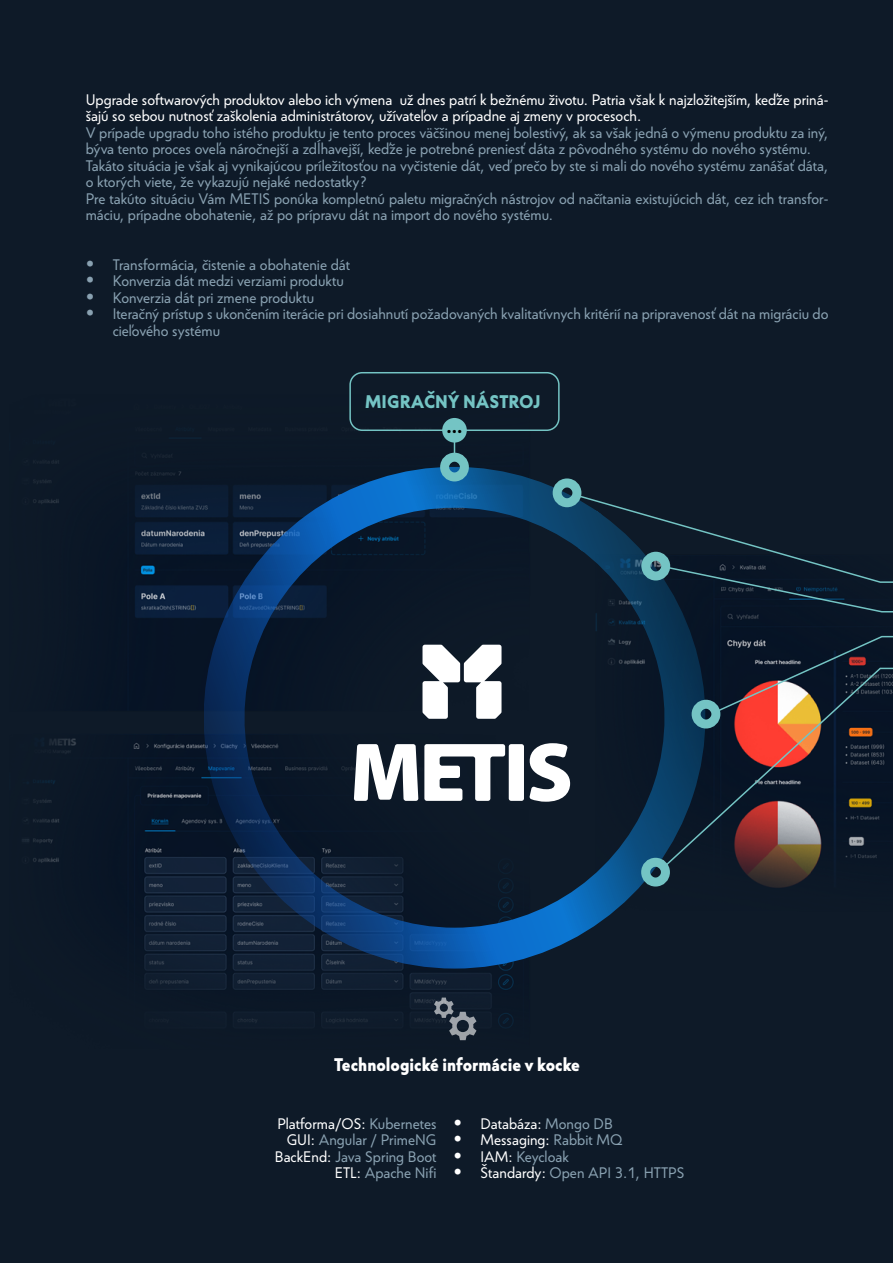
<style>
.page{position:relative;width:893px;height:1263px;background:#0e1a28}
.page>*{position:absolute;margin:0;border:0;box-sizing:border-box;transform-origin:0 0}
.t1{font:700 18px "Corsica SX";color:#fff}
.t2{font:700 18px "Corsica SX";color:#74c4c4}
.t3{font:700 18px "Corsica SX";color:#000}
.t4{font:15px/16.5px "Corsica SX";color:#89a1b1}
.t5{font:15px/16.5px "Corsica SX";color:#fff}
.s1{font-size:18px}
.s2{color:#fff}
.s3{color:#89a1b1}
.s4{font-size:18px;color:#fff}
</style>
<div class="page">
<img style="left:22px;top:418px;width:792px;height:623px">
<svg style="left:204px;top:467px;width:501px;height:501px"></svg>
<svg style="left:422px;top:645px;width:79px;height:74px"></svg>
<svg style="left:354px;top:744px;width:64px;height:57px"></svg>
<svg style="left:424px;top:744px;width:81px;height:57px"></svg>
<div style="left:509px;top:744px;width:15px;height:57px;background:#fff;border-radius:2px"></div>
<svg style="left:529px;top:743px;width:41px;height:59px"></svg>
<div style="left:349px;top:372px;width:211px;height:59px;border:2px solid #74c4c4;border-radius:12px"></div>
<div style="left:442px;top:418px;width:25px;height:25px;background:#74c4c4;border-radius:50%"></div>
<div style="left:553px;top:478px;width:28px;height:29px;border:9px solid #74c4c4;border-radius:50%"></div>
<div style="left:641px;top:858px;width:29px;height:28px;border:9px solid #74c4c4;border-radius:50%"></div>
<div style="left:440px;top:453px;width:29px;height:28px;border:9px solid #74c4c4;border-radius:50%"></div>
<svg style="left:454px;top:443px;width:1px;height:14px"></svg>
<svg style="left:434px;top:997px;width:42px;height:43px"></svg>
<svg style="left:663px;top:667px;width:222px;height:201px"></svg>
<svg style="left:577px;top:494px;width:316px;height:119px"></svg>
<svg style="left:713px;top:635px;width:180px;height:79px"></svg>
<p class="t5" style="left:86px;top:91px;width:744px">Upgrade softwarových produktov alebo ich výmena už dnes patrí k bežnému životu. Patria však k najzložitejším, keďže priná&shy;šajú so sebou nutnosť zaškolenia administrátorov, užívateľov a prípadne aj zmeny v procesoch.</p>
<p class="t4" style="left:86px;top:124px;width:744px">V prípade upgradu toho istého produktu je tento proces väčšinou menej bolestivý, ak sa však jedná o výmenu produktu za iný, býva tento proces oveľa náročnejší a zdĺhavejší, keďže je potrebné preniesť dáta z pôvodného systému do nového systému.<br>Takáto situácia je však aj vynikajúcou príležitosťou na vyčistenie dát, veď prečo by ste si mali do nového systému zanášať dáta, o ktorých viete, že vykazujú nejaké nedostatky?<br>Pre takúto situáciu Vám METIS ponúka kompletnú paletu migračných nástrojov od načítania existujúcich dát, cez ich transfor&shy;máciu, prípadne obohatenie, až po prípravu dát na import do nového systému.</p>
<p class="t4" style="left:86px;top:256px;width:266px"><span class="s1">•</span> Transformácia, čistenie a obohatenie dát</p>
<p class="t4" style="left:86px;top:273px;width:260px"><span class="s1">•</span> Konverzia dát medzi verziami produktu</p>
<p class="t4" style="left:86px;top:289px;width:230px"><span class="s1">•</span> Konverzia dát pri zmene produktu</p>
<p class="t4" style="left:113px;top:306px;width:717px;text-indent:-27px"><span class="s1">•</span> Iteračný prístup s ukončením iterácie pri dosiahnutí požadovaných kvalitatívnych kritérií na pripravenosť dát na migráciu do cieľového systému</p>
<p class="t2" style="left:365px;top:391px;width:177px">MIGRAČNÝ NÁSTROJ</p>
<p class="t3" style="left:447px;top:415px;width:17px">...</p>
<p class="t1" style="left:334px;top:1054px;width:247px">Technologické informácie v kocke</p>
<p class="t4" style="left:275px;top:1115px;width:163px;text-align:right"><span class="s2">Platforma/OS:</span> Kubernetes<br><span class="s2">GUI:</span> Angular / PrimeNG<br><span class="s2">BackEnd:</span> Java Spring Boot<br><span class="s2">ETL:</span> Apache Nifi</p>
<p class="t5" style="left:454px;top:1115px;width:161px"><span class="s1">•</span> Databáza: <span class="s3">Mongo DB</span></p>
<p class="t5" style="left:454px;top:1131px;width:170px"><span class="s1">•</span> Messaging: <span class="s3">Rabbit MQ</span></p>
<p class="t4" style="left:454px;top:1148px;width:117px"><span class="s4">•</span> <span class="s2">IAM:</span> Keycloak</p>
<p class="t4" style="left:454px;top:1164px;width:232px"><span class="s4">•</span> <span class="s2">Štandardy:</span> Open API 3.1, HTTPS</p>
</div>
